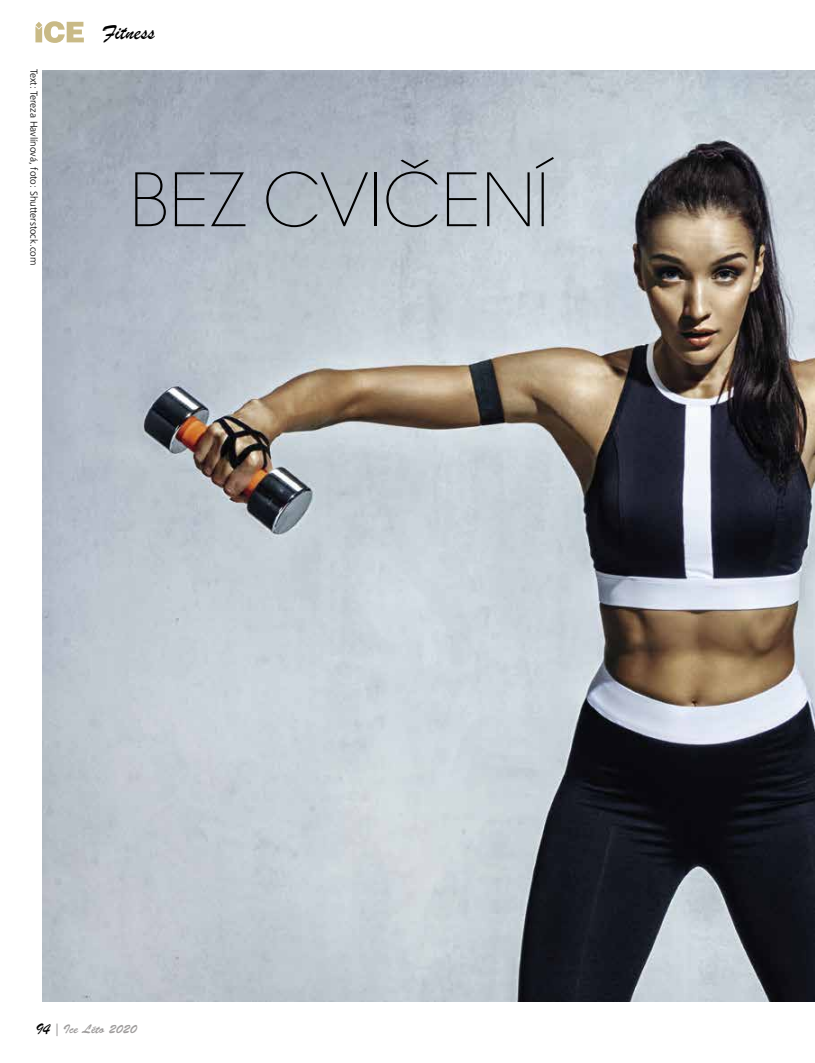
<style>
.page{position:relative;width:815px;height:1063px;background:#fff}
.page>*{position:absolute;margin:0;border:0;box-sizing:border-box;transform-origin:0 0}
.t1{font:72.75px "Avant Garde Gothic Ex Lt ITC";letter-spacing:.01em;color:#000}
.t2{font:22.5px "Brush Script";color:#000}
.t3{font:12.5px "Brush Script Std";color:#9f9d9d}
.t4{font:300 10px "Frutiger OT";color:#000}
.s1{font-family:"Brush Script";font-size:16.25px;color:#000}
</style>
<div class="page">
<svg style="left:35px;top:21px;width:49px;height:22px"></svg>
<img style="left:43px;top:71px;width:772px;height:931px">
<p class="t4" style="left:40px;top:69px;width:197px;rotate:90deg">Text: Tereza Havlínová, foto: Shutterstock.com</p>
<h2 class="t2" style="left:103px;top:17px;width:53px">Fitness</h2>
<h1 class="t1" style="left:130px;top:155px;width:421px">BEZ CVIČENÍ</h1>
<p class="t3" style="left:35px;top:1022px;width:103px"><span class="s1">94</span> | Ice Léto 2020</p>
</div>
